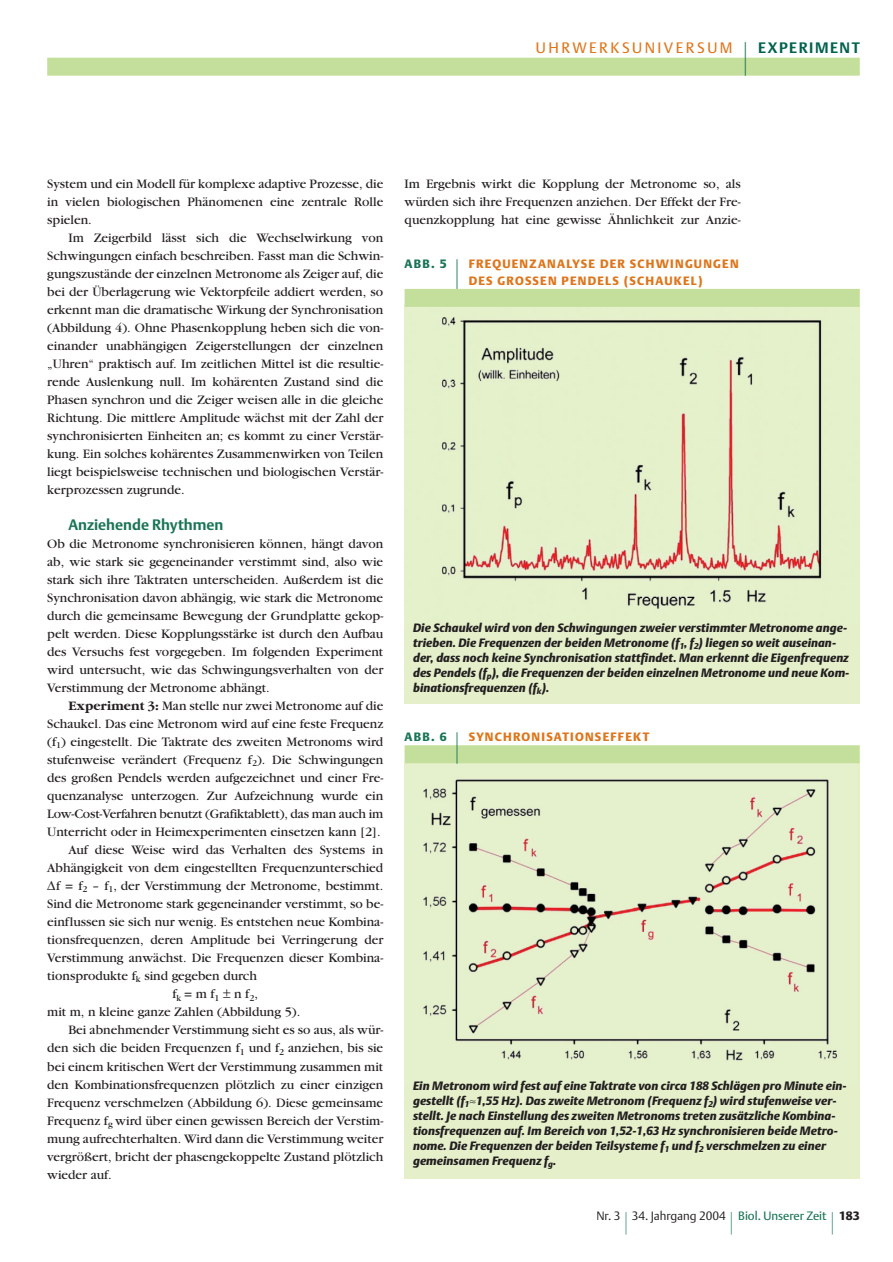
<style>
.page{position:relative;width:893px;height:1262px;background:#fff}
.page>*{position:absolute;margin:0;border:0;box-sizing:border-box;transform-origin:0 0}
.t1{font:200 45px "Helvetica Neue";color:#197456}
.t2{font:200 42px "Helvetica Neue";color:#197456}
.t3{font:200 30px "Helvetica Neue";color:#197456}
.t4{font:700 15px "DTL Argo T";color:#197456}
.t5{font:15px "DTL Argo T";letter-spacing:.17em;color:#de761c}
.t6{font:700 15px "DTL Argo T";letter-spacing:.1em;color:#00624e}
.t7{font:13.5px/18px "Garamond";color:#231f20;text-align:justify}
.t8{font:italic 12px/15px "DTL Argo T Black";letter-spacing:.005em;color:#231f20}
.t9{font:12px/16.5px "DTL Argo T Black";letter-spacing:.105em;color:#de761c}
.t10{font:12px "DTL Argo T Light";color:#231f20}
.t11{font:12px "DTL Argo T";color:#197456}
.t12{font:12px "DTL Argo T Black";letter-spacing:.105em;color:#197456}
.t13{font:12px "DTL Argo T Black";color:#231f20}
.s1{font-weight:700}
</style>
<div class="page">
<div style="left:47px;top:58px;width:812px;height:18px;background:#c4df9b"></div>
<div style="left:404px;top:305px;width:455px;height:399px;background:#e5f0cb"></div>
<img style="left:441px;top:317px;width:381px;height:292px">
<div style="left:404px;top:289px;width:455px;height:18px;background:#c4df9b"></div>
<div style="left:404px;top:763px;width:455px;height:415px;background:#e5f0cb"></div>
<img style="left:405px;top:763px;width:451px;height:298px">
<div style="left:404px;top:745px;width:455px;height:18px;background:#c4df9b"></div>
<p class="t5" style="left:536px;top:42px;width:198px">UHRWERKSUNIVERSUM</p>
<h1 class="t1" style="left:740px;top:43px;width:11px">|</h1>
<p class="t6" style="left:758px;top:43px;width:103px">EXPERIMENT</p>
<p class="t7" style="left:47px;top:176px;width:337px">System und ein Modell für komplexe adaptive Prozesse, die in vielen biologischen Phänomenen eine zentrale Rolle spielen.</p>
<p class="t7" style="left:47px;top:230px;width:337px;text-indent:21px">Im Zeigerbild lässt sich die Wechselwirkung von Schwingungen einfach beschreiben. Fasst man die Schwin&shy;gungszustände der einzelnen Metronome als Zeiger auf, die bei der Überlagerung wie Vektorpfeile addiert werden, so erkennt man die dramatische Wirkung der Synchronisation (Abbildung 4). Ohne Phasenkopplung heben sich die von&shy;einander unabhängigen Zeigerstellungen der einzelnen „Uhren“ praktisch auf. Im zeitlichen Mittel ist die resultie&shy;rende Auslenkung null. Im kohärenten Zustand sind die Phasen synchron und die Zeiger weisen alle in die gleiche Richtung. Die mittlere Amplitude wächst mit der Zahl der synchronisierten Einheiten an; es kommt zu einer Verstär&shy;kung. Ein solches kohärentes Zusammenwirken von Teilen liegt beispielsweise technischen und biologischen Verstär&shy;kerprozessen zugrunde.</p>
<p class="t4" style="left:68px;top:519px;width:156px">Anziehende Rhythmen</p>
<p class="t7" style="left:47px;top:536px;width:337px">Ob die Metronome synchronisieren können, hängt davon ab, wie stark sie gegeneinander verstimmt sind, also wie stark sich ihre Taktraten unterscheiden. Außerdem ist die Synchronisation davon abhängig, wie stark die Metronome durch die gemeinsame Bewegung der Grundplatte gekop&shy;pelt werden. Diese Kopplungsstärke ist durch den Aufbau des Versuchs fest vorgegeben. Im folgenden Experiment wird untersucht, wie das Schwingungsverhalten von der Verstimmung der Metronome abhängt.</p>
<p class="t7" style="left:68px;top:698px;width:316px"><span class="s1">Experiment 3:</span> Man stelle nur zwei Metronome auf die</p>
<p class="t7" style="left:47px;top:716px;width:337px">Schaukel. Das eine Metronom wird auf eine feste Frequenz</p>
<p class="t7" style="left:47px;top:734px;width:337px">(f<sub>1</sub>) eingestellt. Die Taktrate des zweiten Metronoms wird</p>
<p class="t7" style="left:47px;top:752px;width:337px">stufenweise verändert (Frequenz f<sub>2</sub>). Die Schwingungen</p>
<p class="t7" style="left:47px;top:770px;width:337px">des großen Pendels werden aufgezeichnet und einer Fre-</p>
<p class="t7" style="left:47px;top:788px;width:337px">quenzanalyse unterzogen. Zur Aufzeichnung wurde ein</p>
<p class="t7" style="left:47px;top:806px;width:337px">Low-Cost-Verfahren benutzt (Grafiktablett), das man auch im</p>
<p class="t7" style="left:47px;top:824px;width:335px">Unterricht oder in Heimexperimenten einsetzen kann [2].</p>
<p class="t7" style="left:68px;top:842px;width:316px">Auf diese Weise wird das Verhalten des Systems in</p>
<p class="t7" style="left:47px;top:860px;width:337px">Abhängigkeit von dem eingestellten Frequenzunterschied</p>
<p class="t7" style="left:47px;top:878px;width:337px">∆f = f<sub>2</sub> – f<sub>1</sub>, der Verstimmung der Metronome, bestimmt.</p>
<p class="t7" style="left:47px;top:896px;width:337px">Sind die Metronome stark gegeneinander verstimmt, so be-</p>
<p class="t7" style="left:47px;top:914px;width:337px">einflussen sie sich nur wenig. Es entstehen neue Kombina-</p>
<p class="t7" style="left:47px;top:932px;width:337px">tionsfrequenzen, deren Amplitude bei Verringerung der</p>
<p class="t7" style="left:47px;top:950px;width:337px">Verstimmung anwächst. Die Frequenzen dieser Kombina-</p>
<p class="t7" style="left:47px;top:968px;width:211px">tionsprodukte f<sub>k</sub> sind gegeben durch</p>
<p class="t7" style="left:172px;top:986px;width:87px">f<sub>k</sub> = m f<sub>1</sub> n f<sub>2</sub>,</p>
<p class="t7" style="left:47px;top:1004px;width:255px">mit m, n kleine ganze Zahlen (Abbildung 5).</p>
<p class="t7" style="left:68px;top:1022px;width:316px">Bei abnehmender Verstimmung sieht es so aus, als wür-</p>
<p class="t7" style="left:47px;top:1040px;width:337px">den sich die beiden Frequenzen f<sub>1</sub> und f<sub>2</sub> anziehen, bis sie</p>
<p class="t7" style="left:47px;top:1058px;width:337px">bei einem kritischen Wert der Verstimmung zusammen mit</p>
<p class="t7" style="left:47px;top:1076px;width:337px">den Kombinationsfrequenzen plötzlich zu einer einzigen</p>
<p class="t7" style="left:47px;top:1094px;width:337px">Frequenz verschmelzen (Abbildung 6). Diese gemeinsame</p>
<p class="t7" style="left:47px;top:1112px;width:337px">Frequenz f<sub>g</sub> wird über einen gewissen Bereich der Verstim-</p>
<p class="t7" style="left:47px;top:1130px;width:337px">mung aufrechterhalten. Wird dann die Verstimmung weiter</p>
<p class="t7" style="left:47px;top:1148px;width:337px">vergrößert, bricht der phasengekoppelte Zustand plötzlich</p>
<p class="t7" style="left:47px;top:1166px;width:66px">wieder auf.</p>
<p class="t7" style="left:404px;top:176px;width:337px">Im Ergebnis wirkt die Kopplung der Metronome so, als würden sich ihre Frequenzen anziehen. Der Effekt der Fre&shy;quenzkopplung hat eine gewisse Ähnlichkeit zur Anzie-</p>
<p class="t12" style="left:404px;top:259px;width:43px">ABB. 5</p>
<h2 class="t2" style="left:452px;top:260px;width:11px">|</h2>
<p class="t9" style="left:468px;top:257px;width:271px">FREQUENZANALYSE DER SCHWINGUNGEN<br>DES GROSSEN PENDELS (SCHAUKEL)</p>
<p class="t8" style="left:413px;top:622px;width:438px">Die Schaukel wird von den Schwingungen zweier verstimmter Metronome ange&shy;trieben. Die Frequenzen der beiden Metronome (f<sub>1</sub>, f<sub>2</sub>) liegen so weit auseinan&shy;der, dass noch keine Synchronisation stattfindet. Man erkennt die Eigenfrequenz des Pendels (f<sub>p</sub>), die Frequenzen der beiden einzelnen Metronome und neue Kom&shy;binationsfrequenzen (f<sub>k</sub>).</p>
<p class="t12" style="left:404px;top:732px;width:43px">ABB. 6</p>
<h2 class="t2" style="left:452px;top:732px;width:11px">|</h2>
<p class="t9" style="left:468px;top:730px;width:182px">SYNCHRONISATIONSEFFEKT</p>
<p class="t8" style="left:413px;top:1080px;width:435px">Ein Metronom wird fest auf eine Taktrate von circa 188 Schlägen pro Minute ein&shy;gestellt (f<sub>1</sub>≈1,55 Hz). Das zweite Metronom (Frequenz f<sub>2</sub>) wird stufenweise ver&shy;stellt. Je nach Einstellung des zweiten Metronoms treten zusätzliche Kombina&shy;tionsfrequenzen auf. Im Bereich von 1,52-1,63 Hz synchronisieren beide Metro&shy;nome. Die Frequenzen der beiden Teilsysteme f<sub>1</sub> und f<sub>2</sub> verschmelzen zu einer gemeinsamen Frequenz f<sub>g</sub>.</p>
<p class="t10" style="left:596px;top:1211px;width:26px">Nr. 3</p>
<h3 class="t3" style="left:622px;top:1212px;width:8px">|</h3>
<p class="t10" style="left:632px;top:1211px;width:95px">34. Jahrgang 2004</p>
<h3 class="t3" style="left:728px;top:1212px;width:8px">|</h3>
<p class="t11" style="left:738px;top:1211px;width:90px">Biol. Unserer Zeit</p>
<h3 class="t3" style="left:829px;top:1212px;width:8px">|</h3>
<p class="t13" style="left:839px;top:1211px;width:22px">183</p>
</div>
